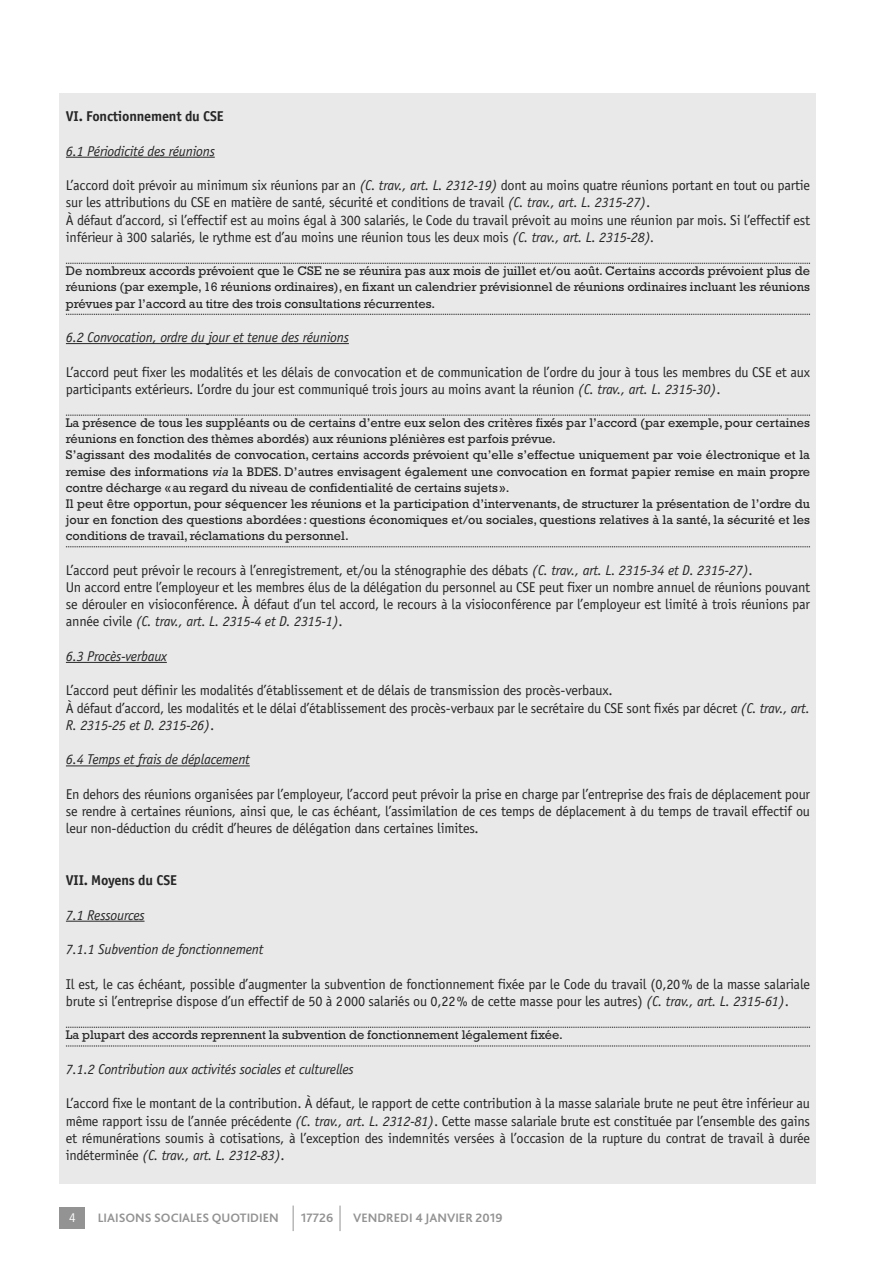
<style>
.page{position:relative;width:893px;height:1263px;background:#fff}
.page>*{position:absolute;margin:0;border:0;box-sizing:border-box;transform-origin:0 0}
.t1{font:14.25px/17.2px "Officina Sans Std";letter-spacing:-.015em;color:#272627}
.t2{font:italic 14.25px "Officina Sans Std";letter-spacing:-.015em;color:#272627}
.t3{font:700 14.25px "Officina Sans Std";letter-spacing:-.015em;color:#272627}
.t4{font:12.75px/16px "Rockwell Std";color:#272627;text-align:justify}
.t5{font:700 12.75px "Bliss 2";color:#939393}
.t6{font:condensed 12.75px "ITC Franklin Gothic Std";color:#fff}
.s1{font-style:italic}
</style>
<div class="page">
<div style="left:60px;top:1208px;width:25px;height:21px;background:#939393"></div>
<svg style="left:293px;top:1205px;width:1px;height:26px"></svg>
<svg style="left:340px;top:1205px;width:1px;height:26px"></svg>
<div style="left:60px;top:94px;width:756px;height:1090px;background:#e9e9e9"></div>
<hr style="left:66px;top:157px;width:149px;height:1px;background:#272627">
<svg style="left:66px;top:263px;width:744px;height:1px"></svg>
<svg style="left:66px;top:314px;width:744px;height:1px"></svg>
<hr style="left:66px;top:343px;width:283px;height:1px;background:#272627">
<svg style="left:66px;top:415px;width:744px;height:1px"></svg>
<svg style="left:66px;top:546px;width:744px;height:1px"></svg>
<hr style="left:66px;top:662px;width:101px;height:1px;background:#272627">
<hr style="left:66px;top:765px;width:184px;height:1px;background:#272627">
<hr style="left:66px;top:921px;width:79px;height:1px;background:#272627">
<svg style="left:66px;top:1027px;width:744px;height:1px"></svg>
<svg style="left:66px;top:1046px;width:744px;height:1px"></svg>
<p class="t3" style="left:66px;top:111px;width:159px">VI. Fonctionnement du CSE</p>
<p class="t2" style="left:66px;top:145px;width:151px">6.1 Périodicité des réunions</p>
<p class="t1" style="left:66px;top:178px;width:746px">L’accord doit prévoir au minimum six réunions par an <span class="s1">(C. trav., art. L. 2312-19)</span> dont au moins quatre réunions portant en tout ou partie sur les attributions du CSE en matière de santé, sécurité et conditions de travail <span class="s1">(C. trav., art. L. 2315-27)</span>.<br>À défaut d’accord, si l’effectif est au moins égal à 300 salariés, le Code du travail prévoit au moins une réunion par mois. Si l’effectif est inférieur à 300 salariés, le rythme est d’au moins une réunion tous les deux mois <span class="s1">(C. trav., art. L. 2315-28).</span></p>
<p class="t4" style="left:66px;top:264px;width:746px">De nombreux accords prévoient que le CSE ne se réunira pas aux mois de juillet et/ou août. Certains accords prévoient plus de réunions (par exemple, 16 réunions ordinaires), en fixant un calendrier prévisionnel de réunions ordinaires incluant les réunions prévues par l’accord au titre des trois consultations récurrentes.</p>
<p class="t2" style="left:66px;top:332px;width:285px">6.2 Convocation, ordre du jour et tenue des réunions</p>
<p class="t1" style="left:66px;top:364px;width:746px">L’accord peut fixer les modalités et les délais de convocation et de communication de l’ordre du jour à tous les membres du CSE et aux participants extérieurs. L’ordre du jour est communiqué trois jours au moins avant la réunion <span class="s1">(C. trav., art. L. 2315-30)</span>.</p>
<p class="t4" style="left:66px;top:416px;width:746px;text-align:left">La présence de tous les suppléants ou de certains d’entre eux selon des critères fixés par l’accord (par exemple, pour certaines réunions en fonction des thèmes abordés) aux réunions plénières est parfois prévue.<br>S’agissant des modalités de convocation, certains accords prévoient qu’elle s’effectue uniquement par voie électronique et la remise des informations <span class="s1">via</span> la BDES. D’autres envisagent également une convocation en format papier remise en main propre contre décharge «au regard du niveau de confidentialité de certains sujets ».<br>Il peut être opportun, pour séquencer les réunions et la participation d’intervenants, de structurer la présentation de l’ordre du jour en fonction des questions abordées : questions économiques et/ou sociales, questions relatives à la santé, la sécurité et les conditions de travail, réclamations du personnel.</p>
<p class="t1" style="left:66px;top:562px;width:746px">L’accord peut prévoir le recours à l’enregistrement, et/ou la sténographie des débats <span class="s1">(C. trav., art. L. 2315-34 et D. 2315-27)</span>.<br>Un accord entre l’employeur et les membres élus de la délégation du personnel au CSE peut fixer un nombre annuel de réunions pouvant se dérouler en visioconférence. À défaut d’un tel accord, le recours à la visioconférence par l’employeur est limité à trois réunions par année civile <span class="s1">(C. trav., art. L. 2315-4 et D. 2315-1)</span>.</p>
<p class="t2" style="left:66px;top:651px;width:103px">6.3 Procès-verbaux</p>
<p class="t1" style="left:66px;top:683px;width:746px">L’accord peut définir les modalités d’établissement et de délais de transmission des procès-verbaux.<br>À défaut d’accord, les modalités et le délai d’établissement des procès-verbaux par le secrétaire du CSE sont fixés par décret <span class="s1">(C. trav., art.<br>R. 2315-25 et D. 2315-26)</span>.</p>
<p class="t2" style="left:66px;top:754px;width:186px">6.4 Temps et frais de déplacement</p>
<p class="t1" style="left:66px;top:786px;width:746px;text-align:justify">En dehors des réunions organisées par l’employeur, l’accord peut prévoir la prise en charge par l’entreprise des frais de déplacement pour se rendre à certaines réunions, ainsi que, le cas échéant, l’assimilation de ces temps de déplacement à du temps de travail effectif ou leur non-déduction du crédit d’heures de délégation dans certaines limites.</p>
<p class="t3" style="left:66px;top:875px;width:112px">VII. Moyens du CSE</p>
<p class="t2" style="left:66px;top:909px;width:80px">7.1 Ressources</p>
<p class="t2" style="left:66px;top:944px;width:199px">7.1.1 Subvention de fonctionnement</p>
<p class="t1" style="left:66px;top:976px;width:746px">Il est, le cas échéant, possible d’augmenter la subvention de fonctionnement fixée par le Code du travail (0,20% de la masse salariale brute si l’entreprise dispose d’un effectif de 50 à 2000 salariés ou 0,22% de cette masse pour les autres) <span class="s1">(C. trav., art. L. 2315-61)</span>.</p>
<p class="t4" style="left:66px;top:1028px;width:498px">La plupart des accords reprennent la subvention de fonctionnement légalement fixée.</p>
<p class="t2" style="left:66px;top:1063px;width:289px">7.1.2 Contribution aux activités sociales et culturelles</p>
<p class="t1" style="left:66px;top:1096px;width:746px;text-align:justify">L’accord fixe le montant de la contribution. À défaut, le rapport de cette contribution à la masse salariale brute ne peut être inférieur au même rapport issu de l’année précédente <span class="s1">(C. trav., art. L. 2312-81)</span>. Cette masse salariale brute est constituée par l’ensemble des gains et rémunérations soumis à cotisations, à l’exception des indemnités versées à l’occasion de la rupture du contrat de travail à durée indéterminée <span class="s1">(C. trav., art. L. 2312-83)</span>.</p>
<p class="t6" style="left:69px;top:1213px;width:8px">4</p>
<p class="t5" style="left:98px;top:1213px;width:182px">LIAISONS SOCIALES QUOTIDIEN</p>
<p class="t5" style="left:301px;top:1213px;width:34px">17726</p>
<p class="t5" style="left:353px;top:1213px;width:151px">VENDREDI 4 JANVIER 2019</p>
</div>
